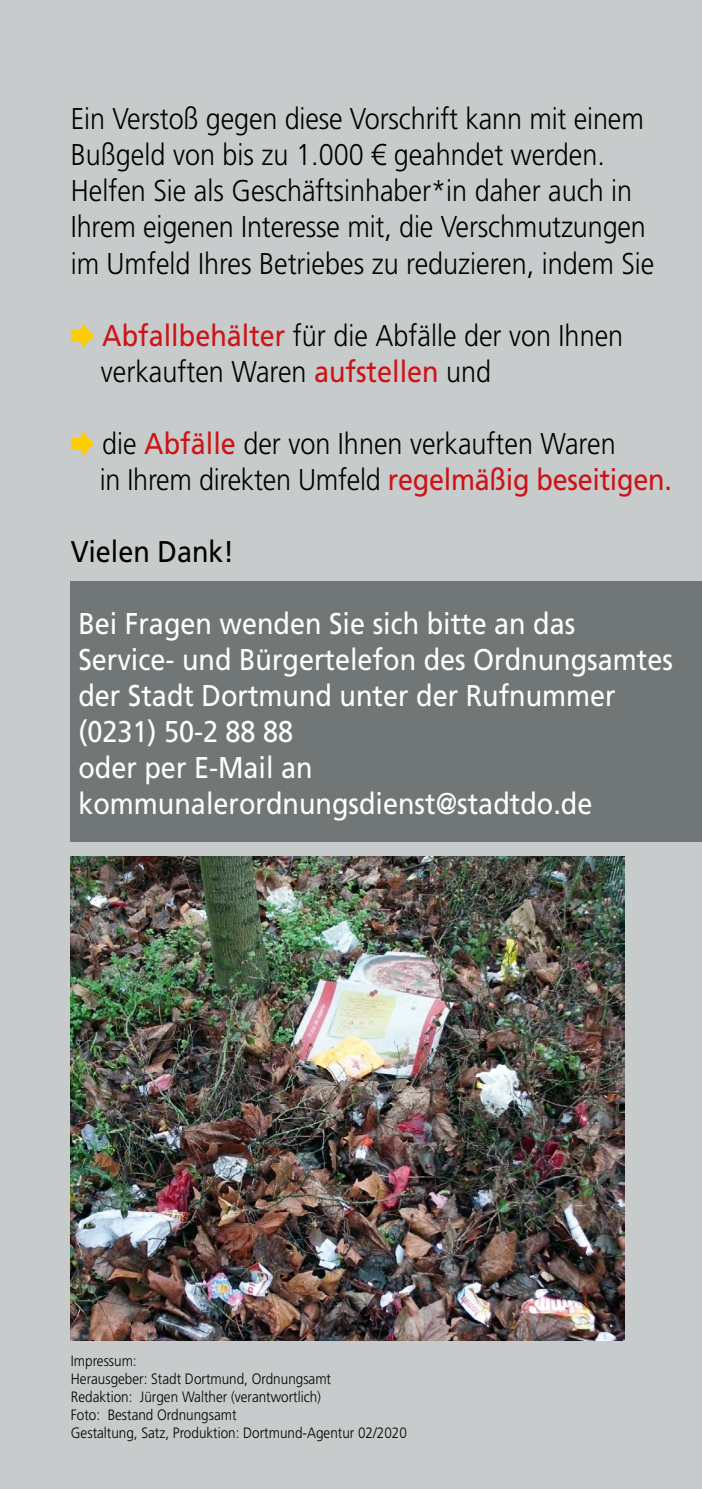
<style>
.page{position:relative;width:702px;height:1489px;background:#fff}
.page>*{position:absolute;margin:0;border:0;box-sizing:border-box;transform-origin:0 0}
.t1{font:300 30px/36px "Frutiger LT";color:#000;scale:.9 1}
.t2{font:30px/36px "Frutiger LT";color:#fff;scale:.9 1}
.t3{font:30px "Frutiger LT";color:#000;scale:.9 1}
.t4{font:300 15px/18px "Frutiger LT";color:#000;scale:.9 1}
.s1{font-weight:400;color:#cd1316}
</style>
<div class="page">
<div style="left:0;top:0;width:702px;height:1488px;background:#c7cbcb"></div>
<div style="left:71px;top:581px;width:631px;height:261px;background:#717776"></div>
<img style="left:71px;top:856px;width:553px;height:483px">
<p class="t1" style="left:71px;top:101px;width:649px">Ein Verstoß gegen diese Vorschrift kann mit einem Bußgeld von bis zu 1.000 € geahndet werden.<br>Helfen Sie als Geschäftsinhaber*in daher auch in Ihrem eigenen Interesse mit, die Verschmutzungen im Umfeld Ihres Betriebes zu reduzieren, indem Sie</p>
<p class="t1" style="left:101px;top:317px;width:581px"><span class="s1">Abfallbehälter</span> für die Abfälle der von Ihnen verkauften Waren <span class="s1">aufstellen</span> und</p>
<p class="t1" style="left:100px;top:425px;width:637px">die <span class="s1">Abfälle</span> der von Ihnen verkauften Waren<br>in Ihrem direkten Umfeld <span class="s1">regelmäßig beseitigen.</span></p>
<p class="t3" style="left:71px;top:533px;width:183px">Vielen Dank!</p>
<p class="t2" style="left:78px;top:605px;width:662px">Bei Fragen wenden Sie sich bitte an das Service- und Bürgertelefon des Ordnungsamtes der Stadt Dortmund unter der Rufnummer (0231) 50-2 88 88<br>oder per E-Mail an kommunalerordnungsdienst@stadtdo.de</p>
<p class="t4" style="left:71px;top:1351px;width:375px">Impressum:<br>Herausgeber: Stadt Dortmund, Ordnungsamt<br>Redaktion: Jürgen Walther (verantwortlich)<br>Foto: Bestand Ordnungsamt<br>Gestaltung, Satz, Produktion: Dortmund-Agentur 02/2020</p>
</div>
